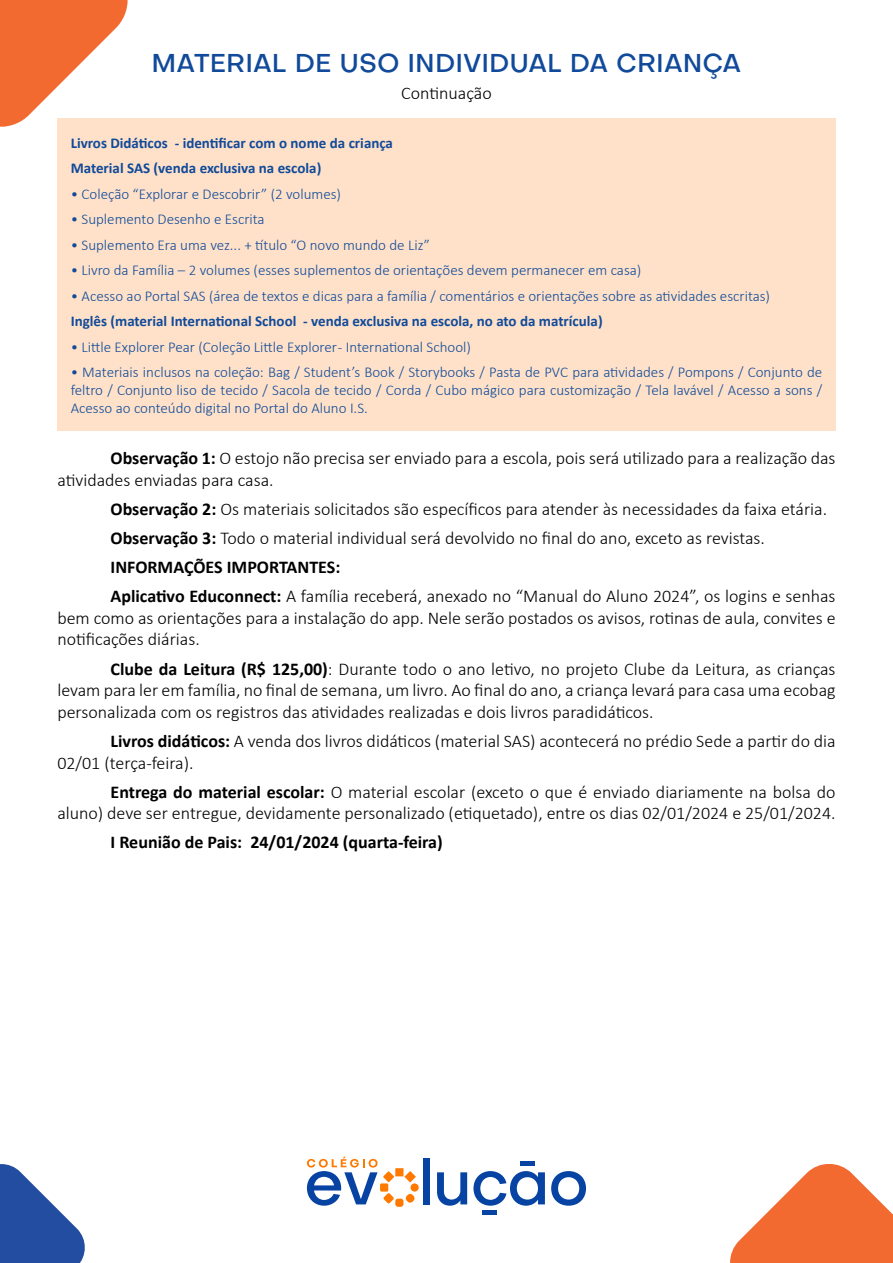
<style>
.page{position:relative;width:893px;height:1263px;background:#fff}
.page>*{position:absolute;margin:0;border:0;box-sizing:border-box;transform-origin:0 0}
.SUBTITULO{font:500 25.5px "Objectivity";color:#114a9a}
.Fonte_-_Texto{font:300 18px/21.6px "Calibri";color:#000}
.Fonte_-_Texto-2{font:700 18px "Calibri";color:#000}
.Fonte_-_Continuação{font:300 18px "Calibri";color:#000}
.Fonte_-_Tabela_-_cópia{font:300 15px/18px "Calibri";color:#114a9a;text-align:justify}
.Fonte_-_Tabela_-_cópia-2{font:700 15px "Calibri";color:#114a9a}
.s1{font-weight:700}
</style>
<div class="page">
<svg style="left:0;top:1164px;width:85px;height:99px"></svg>
<svg style="left:730px;top:1164px;width:163px;height:99px"></svg>
<svg style="left:0;top:0;width:128px;height:127px"></svg>
<div style="left:57px;top:118px;width:779px;height:313px;background:#fee1c8"></div>
<div style="left:423px;top:1158px;width:7px;height:46px;background:#0643a2"></div>
<svg style="left:437px;top:1172px;width:30px;height:34px"></svg>
<svg style="left:473px;top:1171px;width:72px;height:35px"></svg>
<svg style="left:551px;top:1171px;width:35px;height:35px"></svg>
<svg style="left:404px;top:1171px;width:12px;height:11px"></svg>
<div style="left:411px;top:1183px;width:8px;height:8px;background:#ff7900;border-radius:50%"></div>
<svg style="left:405px;top:1194px;width:10px;height:9px"></svg>
<div style="left:395px;top:1199px;width:8px;height:8px;background:#ff7900;border-radius:3px"></div>
<svg style="left:307px;top:1157px;width:87px;height:49px"></svg>
<div style="left:380px;top:1183px;width:8px;height:8px;background:#ff7900"></div>
<svg style="left:383px;top:1171px;width:11px;height:11px"></svg>
<div style="left:395px;top:1168px;width:8px;height:8px;background:#ff7900"></div>
<hr style="left:520px;top:1161px;width:15px;height:4px;background:#0643a2">
<hr style="left:482px;top:1211px;width:15px;height:4px;background:#0643a2">
<p class="SUBTITULO" style="left:152px;top:46px;width:591px">MATERIAL DE USO INDIVIDUAL DA CRIANÇA</p>
<p class="Fonte_-_Continuação" style="left:401px;top:82px;width:92px">Continuação</p>
<p class="Fonte_-_Tabela_-_cópia-2" style="left:71px;top:132px;width:324px">Livros Didáticos - identificar com o nome da criança</p>
<p class="Fonte_-_Tabela_-_cópia-2" style="left:71px;top:157px;width:252px">Material SAS (venda exclusiva na escola)</p>
<p class="Fonte_-_Tabela_-_cópia" style="left:71px;top:184px;width:272px">• Coleção “Explorar e Descobrir” (2 volumes)</p>
<p class="Fonte_-_Tabela_-_cópia" style="left:71px;top:210px;width:195px">• Suplemento Desenho e Escrita</p>
<p class="Fonte_-_Tabela_-_cópia" style="left:71px;top:235px;width:361px">• Suplemento Era uma vez... + título “O novo mundo de Liz”</p>
<p class="Fonte_-_Tabela_-_cópia" style="left:71px;top:261px;width:572px">• Livro da Família – 2 volumes (esses suplementos de orientações devem permanecer em casa)</p>
<p class="Fonte_-_Tabela_-_cópia" style="left:71px;top:286px;width:701px">• Acesso ao Portal SAS (área de textos e dicas para a família / comentários e orientações sobre as atividades escritas)</p>
<p class="Fonte_-_Tabela_-_cópia-2" style="left:71px;top:310px;width:534px">Inglês (material International School - venda exclusiva na escola, no ato da matrícula)</p>
<p class="Fonte_-_Tabela_-_cópia" style="left:71px;top:337px;width:402px">• Little Explorer Pear (Coleção Little Explorer - International School)</p>
<p class="Fonte_-_Tabela_-_cópia" style="left:71px;top:363px;width:753px">• Materiais inclusos na coleção: Bag / Student’s Book / Storybooks / Pasta de PVC para atividades / Pompons / Conjunto de feltro / Conjunto liso de tecido / Sacola de tecido / Corda / Cubo mágico para customização / Tela lavável / Acesso a sons / Acesso ao conteúdo digital no Portal do Aluno I.S.</p>
<p class="Fonte_-_Texto" style="left:57px;top:447px;width:780px;text-indent:53px"><span class="s1">Observação 1:</span> O estojo não precisa ser enviado para a escola, pois será utilizado para a realização das atividades enviadas para casa.</p>
<p class="Fonte_-_Texto" style="left:111px;top:498px;width:718px"><span class="s1">Observação 2:</span> Os materiais solicitados são específicos para atender às necessidades da faixa etária.</p>
<p class="Fonte_-_Texto" style="left:111px;top:527px;width:656px"><span class="s1">Observação 3:</span> Todo o material individual será devolvido no fi nal do ano, exceto as revistas.</p>
<p class="Fonte_-_Texto-2" style="left:111px;top:554px;width:231px">INFORMAÇÕES IMPORTANTES:</p>
<p class="Fonte_-_Texto" style="left:57px;top:585px;width:780px;text-align:justify;text-indent:53px"><span class="s1">Aplicativo Educonnect:</span> A família receberá, anexado no “Manual do Aluno 2024”, os logins e senhas bem como as orientações para a instalação do app. Nele serão postados os avisos, rotinas de aula, convites e notificações diárias.</p>
<p class="Fonte_-_Texto" style="left:57px;top:658px;width:780px;text-align:justify;text-indent:53px"><span class="s1">Clube da Leitura (R$ 125,00)</span>: Durante todo o ano letivo, no projeto Clube da Leitura, as crianças levam para ler em família, no final de semana, um livro. Ao final do ano, a criança levará para casa uma ecobag personalizada com os registros das atividades realizadas e dois livros paradidáticos.</p>
<p class="Fonte_-_Texto" style="left:57px;top:730px;width:780px;text-indent:53px"><span class="s1">Livros didáticos:</span> A venda dos livros didáticos (material SAS) acontecerá no prédio Sede a partir do dia<br>02/01 (terça-feira).</p>
<p class="Fonte_-_Texto" style="left:57px;top:781px;width:780px;text-align:right"><span class="s1">Entrega do material escolar:</span> O material escolar (exceto o que é enviado diariamente na bolsa do<br>aluno) deve ser entregue, devidamente personalizado (etiquetado), entre os dias 02/01/2024 e 25/01/2024.</p>
<p class="Fonte_-_Texto-2" style="left:111px;top:830px;width:334px">I Reunião de Pais: 24/01/2024 (quarta-feira)</p>
</div>
